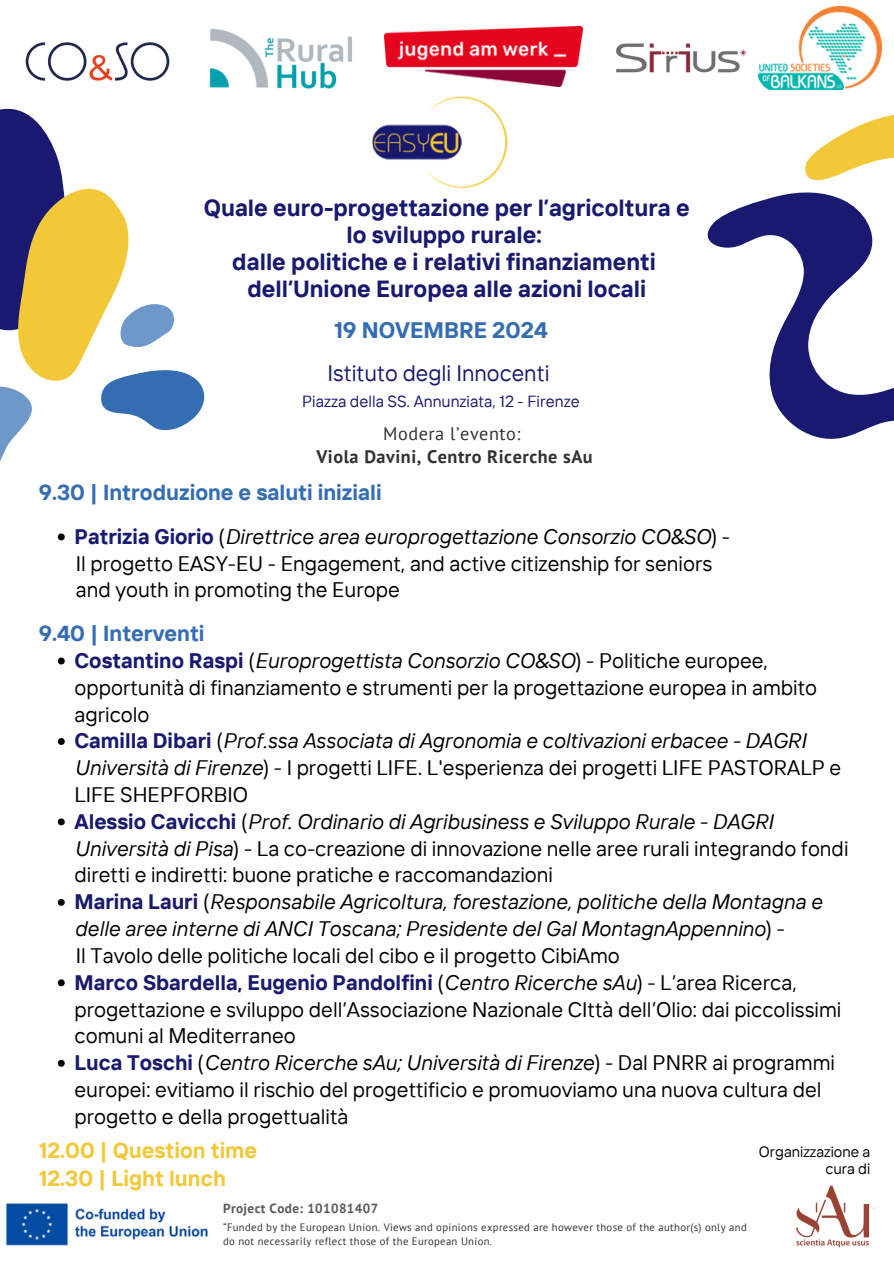
<style>
.page{position:relative;width:894px;height:1264px;background:#fff}
.page>*{position:absolute;margin:0;border:0;box-sizing:border-box;transform-origin:0 0}
.t1{font:700 23.25px/27px "TT Interphases";color:#191970;text-align:center}
.t2{font:22.35px "TT Interphases";color:#191970}
.t3{font:700 22.35px "TT Interphases";color:#356db3}
.t4{font:700 21.75px "TT Interphases";color:#356db3}
.t5{font:700 21.75px/27.6px "TT Interphases";color:#f2c839}
.t6{font:21px/26.8px "TT Interphases";color:#000}
.t7{font:italic 21px/26.8px "TT Interphases";color:#000}
.t8{font:700 18.15px/23.7px "PT Sans";letter-spacing:.03em;color:#323232;text-align:center}
.t9{font:16.05px "TT Interphases";color:#191970}
.t10{font:15px/16.8px "TT Interphases";color:#000;text-align:right}
.t11{font:700 13.2px "PT Sans";letter-spacing:.03em;color:#58595b}
.t12{font:10.65px/13.4px "PT Sans";letter-spacing:.03em;color:#323232}
.s1{font-weight:400}
.s2{font-weight:700;font-style:normal;color:#191970}
.s3{font-style:normal}
.s4{font-weight:700;color:#191970}
.s5{font-style:italic}
</style>
<div class="page">
<svg style="left:58px;top:533px;width:7px;height:7px"></svg>
<svg style="left:58px;top:657px;width:7px;height:7px"></svg>
<svg style="left:58px;top:738px;width:7px;height:7px"></svg>
<svg style="left:58px;top:818px;width:7px;height:7px"></svg>
<svg style="left:58px;top:898px;width:7px;height:7px"></svg>
<svg style="left:58px;top:979px;width:7px;height:7px"></svg>
<svg style="left:58px;top:1059px;width:7px;height:7px"></svg>
<img style="left:25px;top:42px;width:145px;height:39px">
<img style="left:209px;top:28px;width:143px;height:61px">
<img style="left:384px;top:27px;width:198px;height:60px">
<img style="left:616px;top:43px;width:131px;height:30px">
<img style="left:372px;top:96px;width:136px;height:93px">
<img style="left:5px;top:1203px;width:203px;height:43px">
<svg style="left:0;top:108px;width:205px;height:353px"></svg>
<svg style="left:805px;top:115px;width:88px;height:66px"></svg>
<svg style="left:707px;top:192px;width:186px;height:247px"></svg>
<img style="left:758px;top:6px;width:122px;height:83px">
<img style="left:796px;top:1185px;width:74px;height:61px">
<h5 class="t1" style="left:204px;top:194px;width:487px">Quale euro-progettazione per l’agricoltura e lo sviluppo rurale:<br>dalle politiche e i relativi finanziamenti dell’Unione Europea alle azioni locali</h5>
<p class="t3" style="left:334px;top:316px;width:215px">19 NOVEMBRE 2024</p>
<h3 class="t2" style="left:327px;top:359px;width:223px">Istituto degli Innocenti</h3>
<p class="t9" style="left:302px;top:391px;width:279px">Piazza della SS. Annunziata, 12 - Firenze</p>
<h6 class="t8" style="left:316px;top:421px;width:278px"><span class="s1">Modera l’evento:<br></span>Viola Davini, Centro Ricerche sAu</h6>
<p class="t4" style="left:39px;top:478px;width:344px">9.30 | Introduzione e saluti iniziali</p>
<p class="t7" style="left:74px;top:522px;width:657px"><span class="s2">Patrizia Giorio</span> <span class="s3">(</span>Direttrice area europrogettazione Consorzio CO&amp;SO<span class="s3">) -</span></p>
<p class="t6" style="left:76px;top:549px;width:638px">Il progetto EASY-EU - Engagement, and active citizenship for seniors and youth in promoting the Europe</p>
<p class="t4" style="left:39px;top:619px;width:167px">9.40 | Interventi</p>
<p class="t6" style="left:74px;top:646px;width:744px"><span class="s4">Costantino Raspi</span> (<span class="s5">Europrogettista Consorzio CO&amp;SO</span>) - Politiche europee, opportunità di finanziamento e strumenti per la progettazione europea in ambito agricolo</p>
<p class="t7" style="left:74px;top:727px;width:768px"><span class="s2">Camilla Dibari</span> <span class="s3">(</span>Prof.ssa Associata di Agronomia e coltivazioni erbacee - DAGRI<br>Università di Firenze<span class="s3">) - I progetti LIFE. L'esperienza dei progetti LIFE PASTORALP e<br>LIFE SHEPFORBIO</span></p>
<p class="t6" style="left:74px;top:807px;width:775px"><span class="s4">Alessio Cavicchi</span> (<span class="s5">Prof. Ordinario di Agribusiness e Sviluppo Rurale - DAGRI<br>Università di Pisa</span>) - La co-creazione di innovazione nelle aree rurali integrando fondi diretti e indiretti: buone pratiche e raccomandazioni</p>
<p class="t7" style="left:74px;top:888px;width:749px"><span class="s2">Marina Lauri</span> <span class="s3">(</span>Responsabile Agricoltura, forestazione, politiche della Montagna e delle aree interne di ANCI Toscana; Presidente del Gal MontagnAppennino<span class="s3">) -</span></p>
<h2 class="t6" style="left:76px;top:941px;width:545px">Il Tavolo delle politiche locali del cibo e il progetto CibiAmo</h2>
<h1 class="t6" style="left:74px;top:968px;width:768px"><span class="s4">Marco Sbardella, Eugenio Pandolfini</span> (<span class="s5">Centro Ricerche sAu</span>) - L’area Ricerca, progettazione e sviluppo dell’Associazione Nazionale CIttà dell’Olio: dai piccolissimi comuni al Mediterraneo</h1>
<h3 class="t6" style="left:74px;top:1048px;width:761px"><span class="s4">Luca Toschi</span> (<span class="s5">Centro Ricerche sAu; Università di Firenze</span>) - Dal PNRR ai programmi europei: evitiamo il rischio del progettificio e promuoviamo una nuova cultura del progetto e della progettualità</h3>
<h5 class="t5" style="left:39px;top:1135px;width:220px">12.00 | Question time<br>12.30 | Light lunch</h5>
<h2 class="t10" style="left:758px;top:1142px;width:113px">Organizzazione a cura di</h2>
<p class="t11" style="left:223px;top:1199px;width:157px">Project Code: 101081407</p>
<p class="t12" style="left:223px;top:1220px;width:525px">“Funded by the European Union. Views and opinions expressed are however those of the author(s) only and do not necessarily reflect those of the European Union.</p>
</div>
